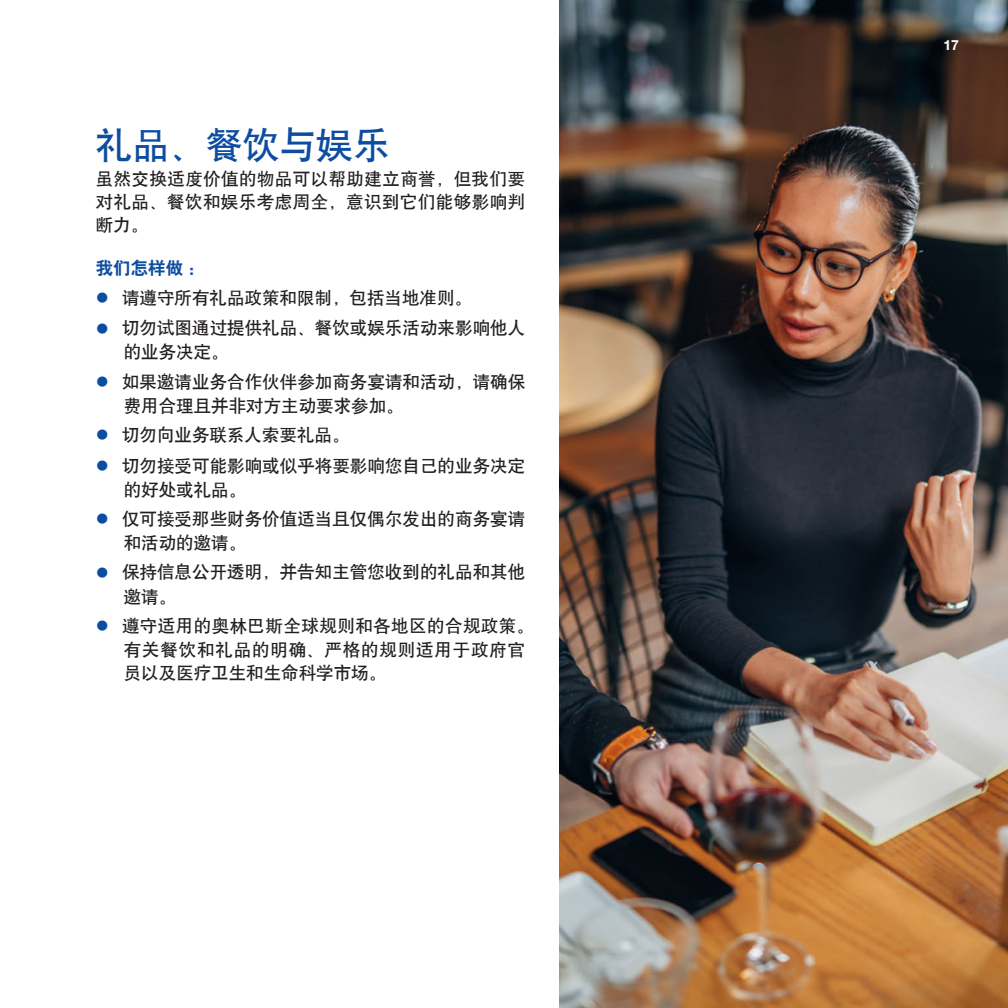
<style>
.page{position:relative;width:1008px;height:1008px;background:#fff}
.page>*{position:absolute;margin:0;border:0;box-sizing:border-box;transform-origin:0 0}
.t1{font:36.75px "H Yb 1 gj";color:#0d4da1}
.t2{font:17.5px/24.2px "H Yb 1 gj";color:#231f20}
.t3{font:17.5px/23.4px "H Yb 1 gj";letter-spacing:.025em;color:#231f20}
.t4{font:17.5px "H Yb 2 gj";color:#0d4da1}
.t5{font:700 14px "Helvetica Neue LT Pro";color:#fff}
.s1{color:#0d4da1}
</style>
<div class="page">
<img style="left:559px;top:0;width:449px;height:1008px">
<h1 class="t1" style="left:96px;top:127px;width:295px">礼品、餐饮与娱乐</h1>
<p class="t2" style="left:96px;top:168px;width:431px;line-height:22.8px;text-align:justify">虽然交换适度价值的物品可以帮助建立商誉，但我们要对礼品、餐饮和娱乐考虑周全，意识到它们能够影响判断力。</p>
<p class="t4" style="left:96px;top:259px;width:111px">我们怎样做：</p>
<p class="t2" style="left:96px;top:285px;width:378px"><span class="s1">●</span> 请遵守所有礼品政策和限制，包括当地准则。</p>
<p class="t2" style="left:124px;top:316px;width:403px;text-indent:-28px"><span class="s1">●</span> 切勿试图通过提供礼品、餐饮或娱乐活动来影响他人的业务决定。</p>
<p class="t2" style="left:124px;top:369px;width:403px;text-indent:-28px"><span class="s1">●</span> 如果邀请业务合作伙伴参加商务宴请和活动，请确保费用合理且并非对方主动要求参加。</p>
<p class="t2" style="left:96px;top:423px;width:255px"><span class="s1">●</span> 切勿向业务联系人索要礼品。</p>
<p class="t2" style="left:124px;top:453px;width:403px;text-indent:-28px"><span class="s1">●</span> 切勿接受可能影响或似乎将要影响您自己的业务决定的好处或礼品。</p>
<p class="t2" style="left:124px;top:507px;width:403px;text-indent:-28px"><span class="s1">●</span> 仅可接受那些财务价值适当且仅偶尔发出的商务宴请和活动的邀请。</p>
<p class="t2" style="left:124px;top:560px;width:403px;text-indent:-28px"><span class="s1">●</span> 保持信息公开透明，并告知主管您收到的礼品和其他邀请。</p>
<p class="t3" style="left:124px;top:614px;width:412px;text-indent:-28px"><span class="s1">●</span> 遵守适用的奥林巴斯全球规则和各地区的合规政策。有关餐饮和礼品的明确、严格的规则适用于政府官员以及医疗卫生和生命科学市场。</p>
<p class="t5" style="left:943px;top:36px;width:17px">17</p>
</div>
